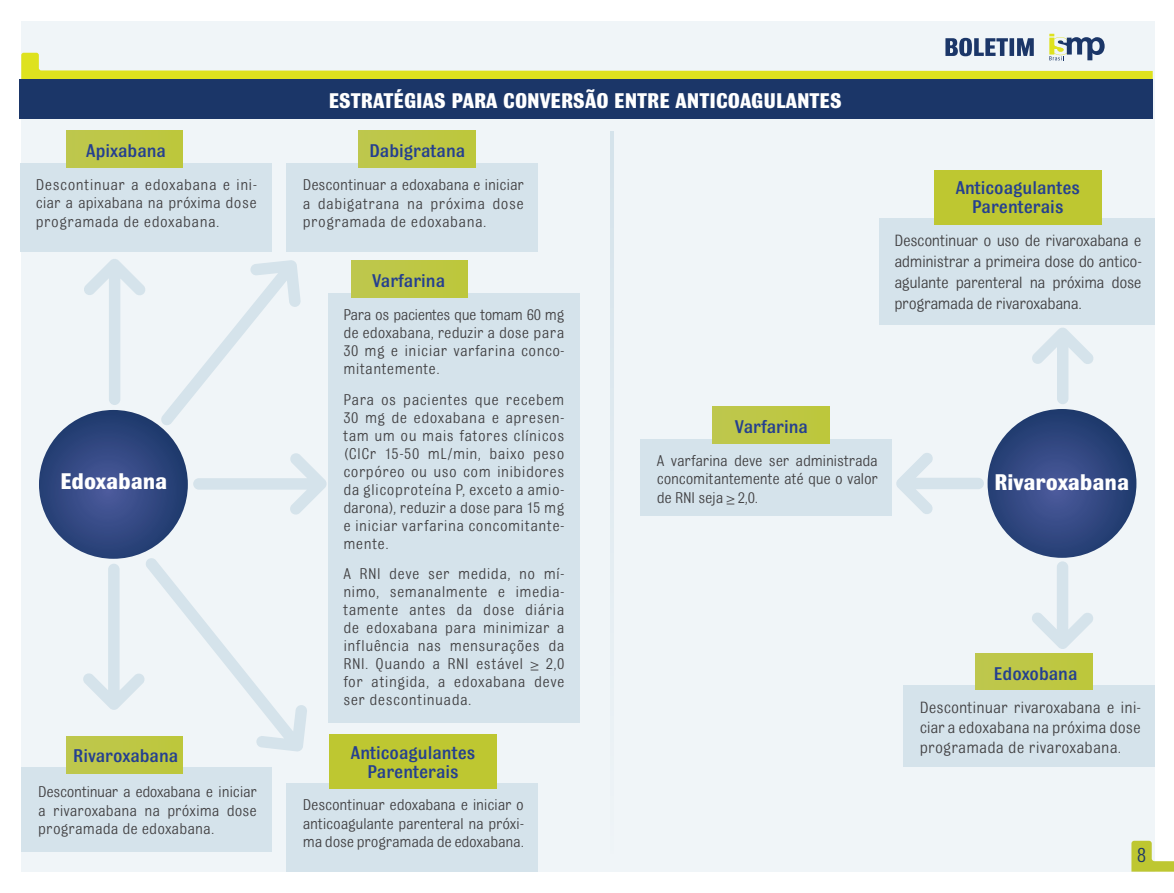
<style>
.page{position:relative;width:1174px;height:893px;background:#fff}
.page>*{position:absolute;margin:0;border:0;box-sizing:border-box;transform-origin:0 0}
.t1{font:700 24px "Bulldog";color:#fff}
.t2{font:700 22.5px "Bulldog";color:#fff}
.t3{font:21.6px "Bulldog";color:#1b3668}
.t4{font:500 19.5px/19.5px "Bulldog";color:#25408f;text-align:center}
.t5{font:17.25px/21px "Bulldog";letter-spacing:-.01em;color:#414042;text-align:justify}
.t6{font:16.5px/18px "Bulldog";letter-spacing:.02em;color:#414042;text-align:justify}
</style>
<div class="page">
<div style="left:21px;top:21px;width:1133px;height:851px;background:#f0f5f8"></div>
<svg style="left:21px;top:34px;width:1131px;height:46px"></svg>
<svg style="left:1131px;top:841px;width:43px;height:31px"></svg>
<div style="left:286px;top:783px;width:251px;height:89px;background:#d5e3eb"></div>
<div style="left:328px;top:293px;width:251px;height:429px;background:#d5e3eb"></div>
<div style="left:351px;top:261px;width:117px;height:37px;background:#bec745"></div>
<svg style="left:39px;top:410px;width:149px;height:149px;background:#30467f"></svg>
<hr style="left:610px;top:131px;width:3px;height:722px;background:#d5e3eb">
<div style="left:20px;top:80px;width:1132px;height:39px;background:#1b3668"></div>
<div style="left:286px;top:163px;width:251px;height:89px;background:#d5e3eb"></div>
<div style="left:21px;top:163px;width:251px;height:89px;background:#d5e3eb"></div>
<div style="left:66px;top:131px;width:117px;height:37px;background:#bec745"></div>
<div style="left:358px;top:131px;width:117px;height:37px;background:#bec745"></div>
<svg style="left:193px;top:453px;width:134px;height:62px"></svg>
<div style="left:21px;top:768px;width:251px;height:84px;background:#d5e3eb"></div>
<div style="left:66px;top:737px;width:117px;height:36px;background:#bec747"></div>
<svg style="left:161px;top:260px;width:140px;height:165px"></svg>
<div style="left:329px;top:734px;width:168px;height:55px;background:#bec731"></div>
<svg style="left:84px;top:259px;width:61px;height:146px"></svg>
<svg style="left:83px;top:557px;width:224px;height:195px"></svg>
<div style="left:878px;top:218px;width:276px;height:106px;background:#d5e3eb"></div>
<div style="left:903px;top:685px;width:251px;height:82px;background:#d5e3eb"></div>
<div style="left:975px;top:653px;width:117px;height:37px;background:#bec745"></div>
<svg style="left:1032px;top:328px;width:61px;height:76px"></svg>
<svg style="left:896px;top:453px;width:88px;height:61px"></svg>
<svg style="left:987px;top:409px;width:149px;height:149px;background:#30477f"></svg>
<div style="left:934px;top:170px;width:168px;height:54px;background:#bec731"></div>
<svg style="left:1032px;top:561px;width:61px;height:88px"></svg>
<div style="left:640px;top:439px;width:251px;height:77px;background:#d5e3eb"></div>
<div style="left:712px;top:407px;width:117px;height:36px;background:#bec745"></div>
<h2 class="t2" style="left:329px;top:89px;width:514px">ESTRATÉGIAS PARA CONVERSÃO ENTRE ANTICOAGULANTES</h2>
<p class="t4" style="left:86px;top:140px;width:81px">Apixabana</p>
<p class="t4" style="left:369px;top:141px;width:97px">Dabigratana</p>
<p class="t6" style="left:36px;top:175px;width:222px;line-height:18.8px">Descontinuar a edoxabana e ini&shy;ciar a apixabana na próxima dose programada de edoxabana.</p>
<p class="t6" style="left:303px;top:175px;width:222px;line-height:18.8px">Descontinuar a edoxabana e iniciar a dabigatrana na próxima dose programada de edoxabana.</p>
<h1 class="t1" style="left:60px;top:468px;width:108px">Edoxabana</h1>
<p class="t4" style="left:73px;top:745px;width:106px">Rivaroxabana</p>
<p class="t6" style="left:38px;top:782px;width:220px;line-height:18.8px">Descontinuar a edoxabana e iniciar a rivaroxabana na próxima dose programada de edoxabana.</p>
<p class="t4" style="left:372px;top:270px;width:75px">Varfarina</p>
<p class="t6" style="left:343px;top:305px;width:222px">Para os pacientes que tomam 60 mg de edoxabana, reduzir a dose para 30 mg e iniciar varfarina conco&shy;mitantemente.</p>
<p class="t6" style="left:343px;top:390px;width:222px">Para os pacientes que recebem 30 mg de edoxabana e apresen&shy;tam um ou mais fatores clínicos (ClCr 15-50 mL/min, baixo peso corpóreo ou uso com inibidores da glicoproteína P, exceto a amio&shy;darona), reduzir a dose para 15 mg e iniciar varfarina concomitante&shy;mente.</p>
<p class="t6" style="left:343px;top:565px;width:222px">A RNI deve ser medida, no mí&shy;nimo, semanalmente e imedia&shy;tamente antes da dose diária de edoxabana para minimizar a influência nas mensurações da RNI. Quando a RNI estável ≥ 2,0 for atingida, a edoxabana deve ser descontinuada.</p>
<p class="t4" style="left:351px;top:742px;width:126px">Anticoagulantes<br>Parenterais</p>
<p class="t6" style="left:303px;top:795px;width:222px;line-height:18.8px">Descontinuar edoxabana e iniciar o anticoagulante parenteral na próxi&shy;ma dose programada de edoxabana.</p>
<p class="t4" style="left:735px;top:417px;width:75px">Varfarina</p>
<p class="t6" style="left:657px;top:451px;width:222px;line-height:18.8px">A varfarina deve ser administrada concomitantemente até que o valor de RNI seja ≥ 2,0.</p>
<p class="t4" style="left:955px;top:178px;width:126px">Anticoagulantes<br>Parenterais</p>
<p class="t5" style="left:894px;top:230px;width:249px">Descontinuar o uso de rivaroxabana e administrar a primeira dose do antico&shy;agulante parenteral na próxima dose programada de rivaroxabana.</p>
<h1 class="t1" style="left:994px;top:469px;width:136px">Rivaroxabana</h1>
<p class="t4" style="left:994px;top:663px;width:85px">Edoxobana</p>
<p class="t5" style="left:919px;top:697px;width:222px;line-height:20.2px">Descontinuar rivaroxabana e ini&shy;ciar a edoxabana na próxima dose programada de rivaroxabana.</p>
<h3 class="t3" style="left:1136px;top:844px;width:11px">8</h3>
</div>
